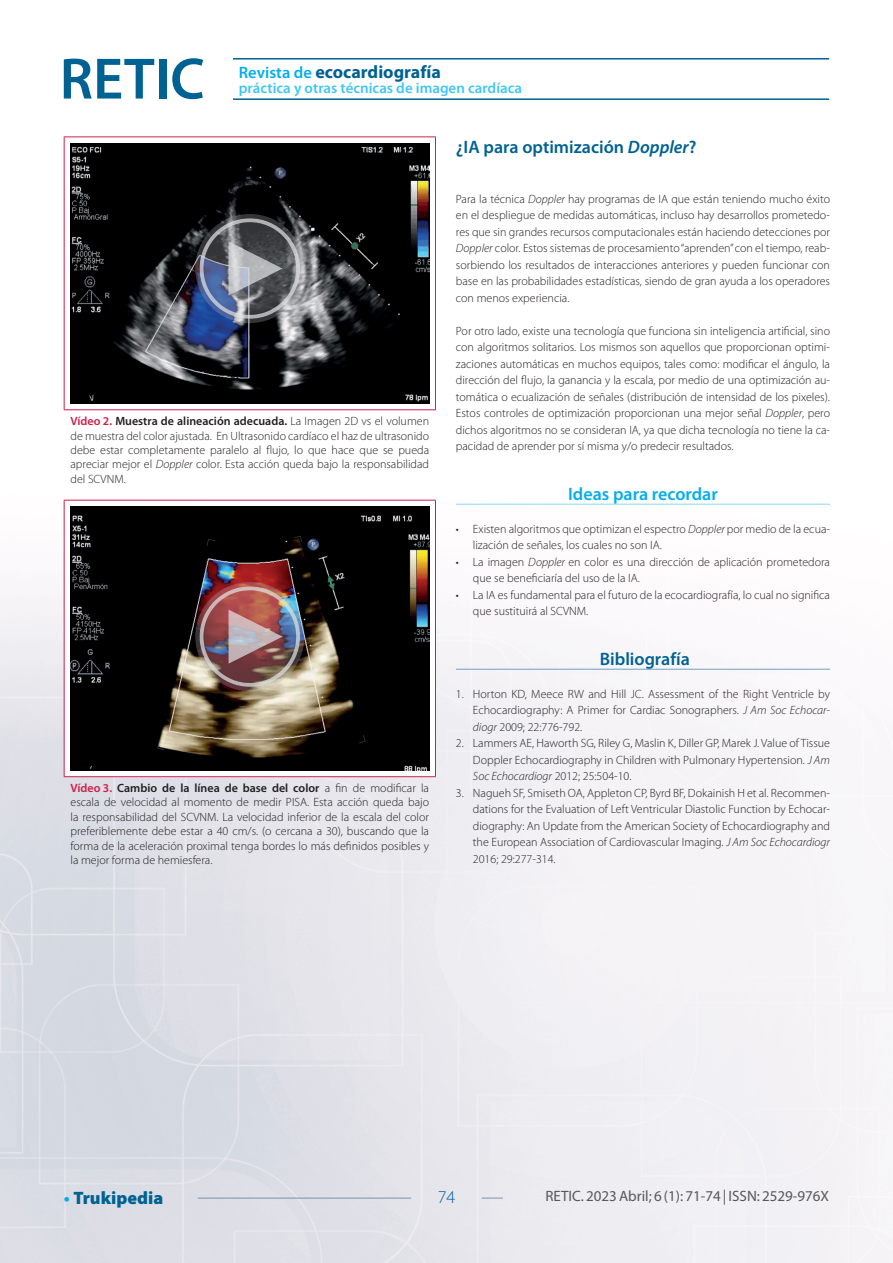
<style>
.page{position:relative;width:893px;height:1263px;background:#fff}
.page>*{position:absolute;margin:0;border:0;box-sizing:border-box;transform-origin:0 0}
._02_Primer_Orden{font:600 18px "Myriad Pro";color:#006193}
.t1{font:700 18px "Myriad Pro";color:#006193}
.Titulo_Ideas_para_re{font:600 18px "Myriad Pro";color:#00aeef}
.Titulo_bibliografia{font:600 18px "Myriad Pro";color:#006193}
.t2{font:900 18px "Myriad Pro";color:#006193}
.t3{font:300 18px "Myriad Pro";color:#006193}
.t4{font:15px "Myriad Pro";color:#57585a}
.t5{font:600 15px "Myriad Pro";color:#40c7f4}
._01_Texto_comun{font:300 12px/16.5px "Myriad Pro";color:#231f20;text-align:justify}
.Pies_video{font:300 12px/14.4px "Myriad Pro";color:#231f20;text-align:justify}
.s1{font-weight:600;font-size:16.5px;color:#00aeef}
.s2{font-weight:600;color:#ce1d49}
.s3{font-weight:600}
.s4{font-style:italic}
.s5{font-weight:700;color:#00aeef}
</style>
<div class="page">
<img style="left:0;top:58px;width:893px;height:1205px">
<hr style="left:233px;top:58px;width:596px;height:2px;background:#006193">
<hr style="left:233px;top:98px;width:596px;height:2px;background:#006193">
<svg style="left:64px;top:59px;width:90px;height:40px"></svg>
<div style="left:159px;top:59px;width:7px;height:40px;background:#006193"></div>
<svg style="left:172px;top:58px;width:31px;height:41px"></svg>
<hr style="left:198px;top:1198px;width:213px;height:1px;background:#7a94b0">
<svg style="left:482px;top:1198px;width:21px;height:1px"></svg>
<div style="left:64px;top:137px;width:371px;height:273px;background:#fff"></div>
<hr style="left:64px;top:137px;width:372px;height:1px;background:#ce1d49">
<hr style="left:64px;top:137px;width:1px;height:272px;background:#ce1d49">
<hr style="left:435px;top:137px;width:1px;height:272px;background:#ce1d49">
<hr style="left:64px;top:409px;width:372px;height:1px;background:#ce1d49">
<img style="left:70px;top:143px;width:359px;height:260px">
<div style="left:64px;top:500px;width:371px;height:277px;background:#fff"></div>
<hr style="left:64px;top:500px;width:372px;height:1px;background:#ce1d49">
<hr style="left:64px;top:500px;width:1px;height:276px;background:#ce1d49">
<hr style="left:435px;top:500px;width:1px;height:276px;background:#ce1d49">
<hr style="left:64px;top:776px;width:372px;height:1px;background:#ce1d49">
<div style="left:70px;top:506px;width:359px;height:264px;background:#000"></div>
<img style="left:70px;top:515px;width:359px;height:255px">
<hr style="left:456px;top:504px;width:374px;height:1px;background:#8dd7f7">
<hr style="left:456px;top:669px;width:374px;height:1px;background:#73a0c4">
<svg style="left:195px;top:214px;width:109px;height:109px;background:#666d79"></svg>
<img style="left:195px;top:582px;width:109px;height:109px">
<h1 class="t1" style="left:239px;top:60px;width:204px"><span class="s1">Revista de</span> ecocardiografía</h1>
<p class="t5" style="left:239px;top:78px;width:285px">práctica y otras técnicas de imagen cardíaca</p>
<p class="Pies_video" style="left:71px;top:414px;width:360px"><span class="s2">Vídeo 2.</span> <span class="s3">Muestra de alineación adecuada.</span> La Imagen 2D vs el volumen de muestra del color ajustada. En Ultrasonido cardíaco el haz de ultrasonido debe estar completamente paralelo al flujo, lo que hace que se pueda apreciar mejor el <span class="s4">Doppler</span> color. Esta acción queda bajo la responsabilidad del SCVNM.</p>
<p class="Pies_video" style="left:71px;top:781px;width:360px"><span class="s2">Vídeo 3.</span> <span class="s3">Cambio de la línea de base del color</span> a fin de modificar la escala de velocidad al momento de medir PISA. Esta acción queda bajo la responsabilidad del SCVNM. La velocidad inferior de la escala del color preferiblemente debe estar a 40 cm/s. (o cercana a 30), buscando que la forma de la aceleración proximal tenga bordes lo más definidos posibles y la mejor forma de hemiesfera.</p>
<p class="_02_Primer_Orden" style="left:456px;top:136px;width:242px">¿IA para optimización <span class="s4">Doppler</span>?</p>
<p class="_01_Texto_comun" style="left:456px;top:190px;width:376px">Para la técnica <span class="s4">Doppler</span> hay programas de IA que están teniendo mucho éxito en el despliegue de medidas automáticas, incluso hay desarrollos prometedo&shy;res que sin grandes recursos computacionales están haciendo detecciones por <span class="s4">Doppler</span> color. Estos sistemas de procesamiento “aprenden” con el tiempo, reab&shy;sorbiendo los resultados de interacciones anteriores y pueden funcionar con base en las probabilidades estadísticas, siendo de gran ayuda a los operadores con menos experiencia.</p>
<p class="_01_Texto_comun" style="left:456px;top:322px;width:376px">Por otro lado, existe una tecnología que funciona sin inteligencia artificial, sino con algoritmos solitarios. Los mismos son aquellos que proporcionan optimi&shy;zaciones automáticas en muchos equipos, tales como: modificar el ángulo, la dirección del flujo, la ganancia y la escala, por medio de una optimización au&shy;tomática o ecualización de señales (distribución de intensidad de los pixeles).<br>Estos controles de optimización proporcionan una mejor señal <span class="s4">Doppler</span>, pero dichos algoritmos no se consideran IA, ya que dicha tecnología no tiene la ca&shy;pacidad de aprender por sí misma y/o predecir resultados.</p>
<p class="Titulo_Ideas_para_re" style="left:568px;top:482px;width:151px">Ideas para recordar</p>
<p class="_01_Texto_comun" style="left:473px;top:520px;width:359px;text-indent:-17px">• Existen algoritmos que optimizan el espectro <span class="s4">Doppler</span> por medio de la ecua&shy;lización de señales, los cuales no son IA.</p>
<p class="_01_Texto_comun" style="left:473px;top:553px;width:359px;text-indent:-17px">• La imagen <span class="s4">Doppler</span> en color es una dirección de aplicación prometedora que se beneficiaría del uso de la IA.</p>
<p class="_01_Texto_comun" style="left:473px;top:586px;width:359px;text-indent:-17px">• La IA es fundamental para el futuro de la ecocardiografía, lo cual no significa que sustituirá al SCVNM.</p>
<p class="Titulo_bibliografia" style="left:600px;top:647px;width:92px">Bibliografía</p>
<p class="_01_Texto_comun" style="left:473px;top:685px;width:359px;text-indent:-17px">1. Horton KD, Meece RW and Hill JC. Assessment of the Right Ventricle by Echocardiography: A Primer for Cardiac Sonographers. <span class="s4">J Am Soc Echocar&shy;diogr</span> 2009; 22:776-792.</p>
<p class="_01_Texto_comun" style="left:473px;top:735px;width:359px;text-indent:-17px">2. Lammers AE, Haworth SG, Riley G, Maslin K, Diller GP, Marek J. Value of Tissue Doppler Echocardiography in Children with Pulmonary Hypertension. <span class="s4">J Am Soc Echocardiogr</span> 2012; 25:504-10.</p>
<p class="_01_Texto_comun" style="left:473px;top:784px;width:359px;text-indent:-17px">3. Nagueh SF, Smiseth OA, Appleton CP, Byrd BF, Dokainish H et al. Recommen&shy;dations for the Evaluation of Left Ventricular Diastolic Function by Echocar&shy;diography: An Update from the American Society of Echocardiography and the European Association of Cardiovascular Imaging. <span class="s4">J Am Soc Echocardiogr </span>2016; 29:277-314.</p>
<h1 class="t2" style="left:64px;top:1188px;width:101px"><span class="s5">•</span> Trukipedia</h1>
<h1 class="t3" style="left:438px;top:1187px;width:19px">74</h1>
<p class="t4" style="left:545px;top:1187px;width:285px">RETIC. 2023 Abril; 6 (1): 71-74 | ISSN: 2529-976X</p>
</div>
